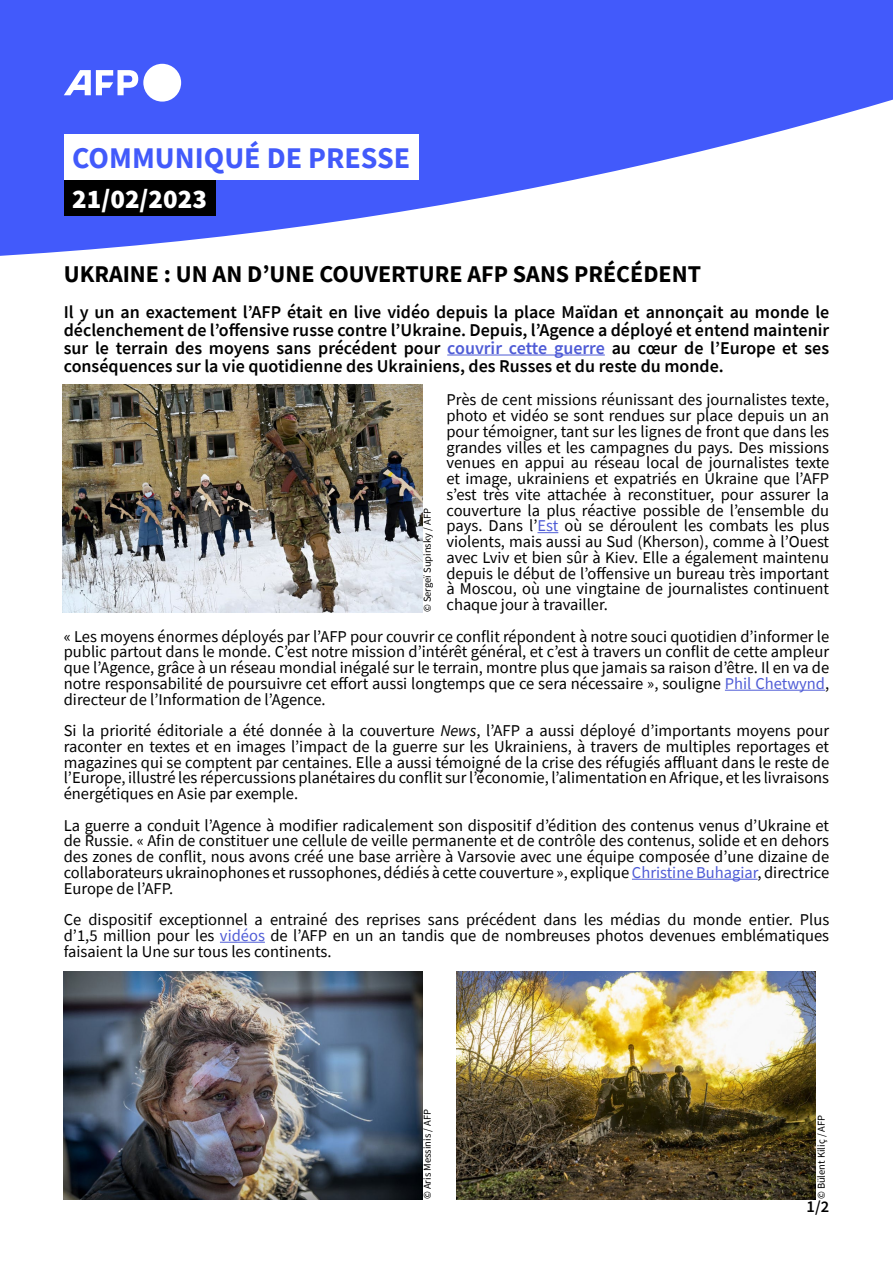
<style>
.page{position:relative;width:893px;height:1263px;background:#fff}
.page>*{position:absolute;margin:0;border:0;box-sizing:border-box;transform-origin:0 0}
.Communiqué{font:700 30px "Source Sans Pro";color:#425afb}
.Date{font:900 27px "Source Sans Pro";color:#fff}
.Titre{font:700 24px "Source Sans Pro";color:#000}
.Chapeau{font:600 18px/18px "Source Sans Pro";color:#000;text-align:justify}
.Corps{font:16.5px/15.8px "Source Sans Pro";color:#000;text-align:justify}
.Chapeau-2{font:600 16.5px "Source Sans Pro";color:#000}
.Chapeau-3{font:10.5px "Source Sans Pro";color:#000}
.s1{color:#4f5cd6}
.s2{font-style:italic}
</style>
<div class="page">
<img style="left:63px;top:384px;width:359px;height:228px">
<hr style="left:447px;top:355px;width:158px;height:1px;background:#4f5cd6">
<svg style="left:537px;top:532px;width:21px;height:1px"></svg>
<hr style="left:725px;top:690px;width:100px;height:1px;background:#4f5cd6">
<hr style="left:632px;top:879px;width:125px;height:1px;background:#4f5cd6">
<hr style="left:220px;top:942px;width:45px;height:1px;background:#4f5cd6">
<svg style="left:0;top:0;width:893px;height:256px;fill:#425afb"></svg>
<div style="left:64px;top:180px;width:151px;height:36px;background:#000"></div>
<div style="left:64px;top:134px;width:355px;height:46px;background:#fff"></div>
<svg style="left:64px;top:64px;width:117px;height:38px"></svg>
<img style="left:457px;top:971px;width:359px;height:228px">
<img style="left:63px;top:971px;width:359px;height:228px">
<p class="Communiqué" style="left:72px;top:138px;width:339px">COMMUNIQUÉ DE PRESSE</p>
<p class="Date" style="left:72px;top:180px;width:136px">21/02/2023</p>
<p class="Titre" style="left:64px;top:257px;width:639px">UKRAINE : UN AN D’UNE COUVERTURE AFP SANS PRÉCÉDENT</p>
<p class="Chapeau" style="left:64px;top:302px;width:767px">Il y un an exactement l’AFP était en live vidéo depuis la place Maïdan et annonçait au monde le déclenchement de l’offensive russe contre l’Ukraine. Depuis, l’Agence a déployé et entend maintenir sur le terrain des moyens sans précédent pour <span class="s1">couvrir cette guerre</span> au cœur de l’Europe et ses conséquences sur la vie quotidienne des Ukrainiens, des Russes et du reste du monde.</p>
<p class="Corps" style="left:446px;top:392px;width:384px">Près de cent missions réunissant des journalistes texte, photo et vidéo se sont rendues sur place depuis un an pour témoigner, tant sur les lignes de front que dans les grandes villes et les campagnes du pays. Des missions venues en appui au réseau local de journalistes texte et image, ukrainiens et expatriés en Ukraine que l’AFP s’est très vite attachée à reconstituer, pour assurer la couverture la plus réactive possible de l’ensemble du pays. Dans l’<span class="s1">Est</span> où se déroulent les combats les plus violents, mais aussi au Sud (Kherson), comme à l’Ouest avec Lviv et bien sûr à Kiev. Elle a également maintenu depuis le début de l’offensive un bureau très important à Moscou, où une vingtaine de journalistes continuent chaque jour à travailler.</p>
<p class="Corps" style="left:64px;top:628px;width:767px">« Les moyens énormes déployés par l’AFP pour couvrir ce conflit répondent à notre souci quotidien d’informer le public partout dans le monde. C’est notre mission d’intérêt général, et c’est à travers un conflit de cette ampleur que l’Agence, grâce à un réseau mondial inégalé sur le terrain, montre plus que jamais sa raison d’être. Il en va de notre responsabilité de poursuivre cet effort aussi longtemps que ce sera nécessaire », souligne <span class="s1">Phil Chetwynd</span>, directeur de l’Information de l’Agence.</p>
<p class="Corps" style="left:64px;top:723px;width:767px">Si la priorité éditoriale a été donnée à la couverture <span class="s2">News</span>, l’AFP a aussi déployé d’importants moyens pour raconter en textes et en images l’impact de la guerre sur les Ukrainiens, à travers de multiples reportages et magazines qui se comptent par centaines. Elle a aussi témoigné de la crise des réfugiés affluant dans le reste de l’Europe, illustré les répercussions planétaires du conflit sur l’économie, l’alimentation en Afrique, et les livraisons énergétiques en Asie par exemple.</p>
<p class="Corps" style="left:64px;top:817px;width:767px">La guerre a conduit l’Agence à modifier radicalement son dispositif d’édition des contenus venus d’Ukraine et de Russie. « Afin de constituer une cellule de veille permanente et de contrôle des contenus, solide et en dehors des zones de conflit, nous avons créé une base arrière à Varsovie avec une équipe composée d’une dizaine de collaborateurs ukrainophones et russophones, dédiés à cette couverture », explique <span class="s1">Christine Buhagiar</span>, directrice Europe de l’AFP.</p>
<p class="Corps" style="left:64px;top:912px;width:767px">Ce dispositif exceptionnel a entrainé des reprises sans précédent dans les médias du monde entier. Plus d’1,5 million pour les <span class="s1">vidéos</span> de l’AFP en un an tandis que de nombreuses photos devenues emblématiques faisaient la Une sur tous les continents.</p>
<p class="Chapeau-3" style="left:421px;top:612px;width:105px;rotate:-90deg">© Sergeï Supinsky / AFP</p>
<p class="Chapeau-3" style="left:421px;top:1199px;width:92px;rotate:-90deg">© Aris Messinis / AFP</p>
<p class="Chapeau-3" style="left:815px;top:1199px;width:86px;rotate:-90deg">© Bülent Kiliç / AFP</p>
<p class="Chapeau-2" style="left:807px;top:1195px;width:24px">1/2</p>
</div>
